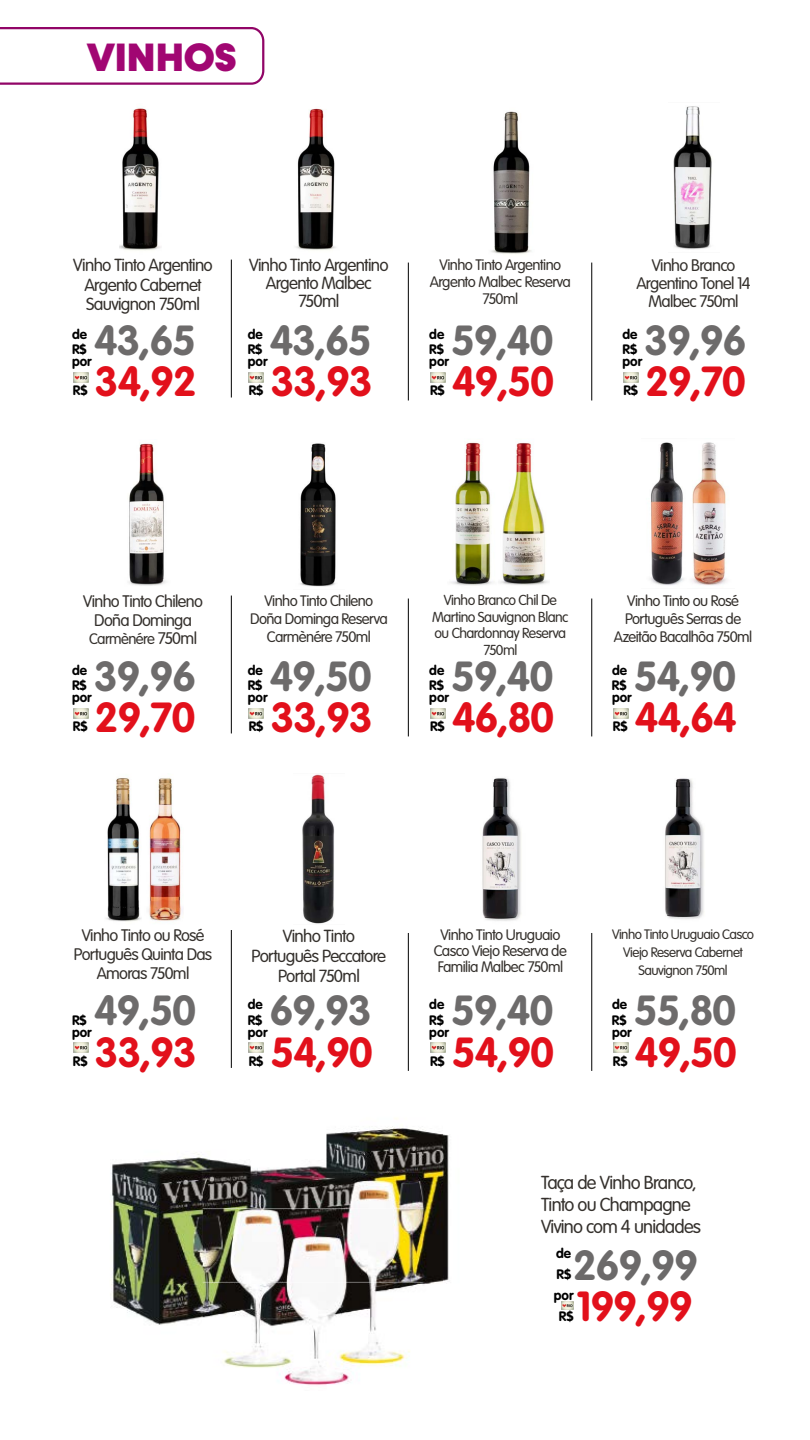
<style>
.page{position:relative;width:810px;height:1440px;background:#fff}
.page>*{position:absolute;margin:0;border:0;box-sizing:border-box;transform-origin:0 0}
.t1{font:700 41.47px "VAG Rounded Std";color:#6c6a6a}
.t2{font:700 41.47px "VAG Rounded Std";color:#e2101b}
.t3{font:700 41.4px "VAG Rounded Std";letter-spacing:-.02em;color:#6d6b6b}
.t4{font:700 41.4px "VAG Rounded Std";letter-spacing:-.02em;color:#e2101b}
.t5{font:900 39.75px "Konnect";letter-spacing:-.005em;color:#a10672}
.t6{font:300 18.52px/22.2px "VAG Rounded Std";letter-spacing:-.04em;color:#34302c}
.t7{font:300 17.25px/19.5px "VAG Rounded Std";letter-spacing:-.04em;color:#34302c;text-align:center}
.t8{font:300 16.5px/18.8px "VAG Rounded Std";letter-spacing:-.04em;color:#34302c;text-align:center}
.t9{font:300 15px/18px "VAG Rounded Std";letter-spacing:-.04em;color:#34302c;text-align:center}
.t10{font:300 14.25px/16.5px "VAG Rounded Std";letter-spacing:-.04em;color:#34302c;text-align:center}
.t11{font:700 13.5px "VAG Rounded Std";color:#000}
.t12{font:300 13.5px/18px "VAG Rounded Std";letter-spacing:-.04em;color:#34302c;text-align:center}
.s1{font-size:16.5px}
</style>
<div class="page">
<svg style="left:0;top:27px;width:264px;height:58px"></svg>
<hr style="left:231px;top:260px;width:1px;height:138px;background:#000101">
<hr style="left:231px;top:596px;width:1px;height:137px;background:#000101">
<hr style="left:231px;top:930px;width:1px;height:138px;background:#000101">
<hr style="left:408px;top:263px;width:1px;height:138px;background:#000101">
<hr style="left:408px;top:599px;width:1px;height:137px;background:#000101">
<hr style="left:408px;top:933px;width:1px;height:138px;background:#000101">
<hr style="left:591px;top:263px;width:1px;height:138px;background:#000101">
<hr style="left:591px;top:599px;width:1px;height:137px;background:#000101">
<hr style="left:591px;top:933px;width:1px;height:138px;background:#000101">
<img style="left:73px;top:373px;width:15px;height:9px">
<img style="left:73px;top:708px;width:15px;height:10px">
<img style="left:73px;top:1043px;width:15px;height:10px">
<img style="left:249px;top:373px;width:15px;height:9px">
<img style="left:249px;top:708px;width:15px;height:10px">
<img style="left:249px;top:1043px;width:15px;height:10px">
<img style="left:430px;top:373px;width:15px;height:9px">
<img style="left:430px;top:708px;width:15px;height:10px">
<img style="left:430px;top:1043px;width:15px;height:10px">
<img style="left:613px;top:708px;width:15px;height:10px">
<img style="left:613px;top:1043px;width:15px;height:10px">
<img style="left:296px;top:108px;width:40px;height:142px">
<img style="left:300px;top:443px;width:36px;height:144px">
<img style="left:128px;top:443px;width:38px;height:143px">
<img style="left:302px;top:774px;width:33px;height:150px">
<img style="left:491px;top:111px;width:40px;height:143px">
<img style="left:451px;top:442px;width:98px;height:144px">
<img style="left:482px;top:778px;width:39px;height:143px">
<img style="left:650px;top:442px;width:77px;height:144px">
<img style="left:665px;top:778px;width:39px;height:141px">
<img style="left:149px;top:778px;width:33px;height:143px">
<img style="left:106px;top:778px;width:36px;height:144px">
<img style="left:119px;top:108px;width:42px;height:142px">
<svg style="left:561px;top:1301px;width:12px;height:8px"></svg>
<div style="left:176px;top:792px;width:8px;height:27px;background:#fff"></div>
<div style="left:134px;top:792px;width:8px;height:27px;background:#fff"></div>
<img style="left:111px;top:1118px;width:338px;height:267px">
<img style="left:624px;top:372px;width:15px;height:10px">
<img style="left:673px;top:106px;width:39px;height:144px">
<h3 class="t5" style="left:87px;top:33px;width:151px">VINHOS</h3>
<p class="t7" style="left:73px;top:256px;width:141px">Vinho Tinto Argentino<br>Argento Cabernet<br>Sauvignon 750ml</p>
<p class="t7" style="left:249px;top:257px;width:141px;line-height:18px">Vinho Tinto Argentino<br>Argento Malbec<br>750ml</p>
<p class="t9" style="left:430px;top:256px;width:142px;line-height:17.2px">Vinho Tinto Argentino<br>Argento Malbec Reserva<br>750ml</p>
<h2 class="t3" style="left:94px;top:316px;width:103px">43,65</h2>
<p class="t11" style="left:72px;top:326px;width:16px">de</p>
<p class="t11" style="left:72px;top:342px;width:16px">R$</p>
<p class="t11" style="left:72px;top:353px;width:21px">por</p>
<h2 class="t4" style="left:95px;top:357px;width:103px">34,92</h2>
<p class="t11" style="left:73px;top:383px;width:16px">R$</p>
<h2 class="t3" style="left:270px;top:316px;width:103px">43,65</h2>
<p class="t11" style="left:248px;top:326px;width:16px">de</p>
<p class="t11" style="left:248px;top:342px;width:16px">R$</p>
<p class="t11" style="left:248px;top:353px;width:21px">por</p>
<h2 class="t4" style="left:271px;top:357px;width:103px">33,93</h2>
<p class="t11" style="left:249px;top:383px;width:16px">R$</p>
<h2 class="t3" style="left:451px;top:316px;width:103px">59,40</h2>
<p class="t11" style="left:429px;top:326px;width:16px">de</p>
<p class="t11" style="left:429px;top:342px;width:16px">R$</p>
<p class="t11" style="left:429px;top:353px;width:21px">por</p>
<h2 class="t4" style="left:452px;top:357px;width:103px">49,50</h2>
<p class="t11" style="left:430px;top:383px;width:16px">R$</p>
<p class="t8" style="left:637px;top:257px;width:116px;line-height:18px">Vinho Branco<br>Argentino Tonel 14<br>Malbec 750ml</p>
<p class="t11" style="left:622px;top:342px;width:16px">R$</p>
<h2 class="t3" style="left:645px;top:316px;width:103px">39,96</h2>
<p class="t11" style="left:622px;top:326px;width:16px">de</p>
<p class="t11" style="left:622px;top:353px;width:21px">por</p>
<h2 class="t4" style="left:645px;top:357px;width:102px">29,70</h2>
<p class="t11" style="left:623px;top:383px;width:16px">R$</p>
<p class="t8" style="left:83px;top:592px;width:121px">Vinho Tinto Chileno<br>Doña Dominga</p>
<p class="t9" style="left:89px;top:631px;width:109px">Carmènére <span class="s1">750ml</span></p>
<p class="t9" style="left:250px;top:592px;width:139px">Vinho Tinto Chileno<br>Doña Dominga Reserva<br>Carmènére 750ml</p>
<p class="t10" style="left:432px;top:592px;width:138px">Vinho Branco Chil De<br>Martino Sauvignon Blanc ou Chardonnay Reserva<br>750ml</p>
<p class="t9" style="left:614px;top:592px;width:140px">Vinho Tinto ou Rosé<br>Português Serras de<br>Azeitão Bacalhôa 750ml</p>
<h2 class="t3" style="left:94px;top:652px;width:103px">39,96</h2>
<p class="t11" style="left:72px;top:662px;width:16px">de</p>
<p class="t11" style="left:72px;top:678px;width:16px">R$</p>
<p class="t11" style="left:72px;top:689px;width:21px">por</p>
<h2 class="t4" style="left:95px;top:693px;width:102px">29,70</h2>
<p class="t11" style="left:73px;top:719px;width:16px">R$</p>
<h2 class="t3" style="left:270px;top:652px;width:103px">49,50</h2>
<p class="t11" style="left:248px;top:662px;width:16px">de</p>
<p class="t11" style="left:248px;top:678px;width:16px">R$</p>
<p class="t11" style="left:248px;top:689px;width:21px">por</p>
<h2 class="t4" style="left:271px;top:693px;width:103px">33,93</h2>
<p class="t11" style="left:249px;top:719px;width:16px">R$</p>
<h2 class="t3" style="left:451px;top:652px;width:103px">59,40</h2>
<p class="t11" style="left:429px;top:662px;width:16px">de</p>
<p class="t11" style="left:429px;top:678px;width:16px">R$</p>
<p class="t11" style="left:429px;top:689px;width:21px">por</p>
<h2 class="t4" style="left:452px;top:693px;width:103px">46,80</h2>
<p class="t11" style="left:430px;top:719px;width:16px">R$</p>
<h2 class="t3" style="left:634px;top:652px;width:103px">54,90</h2>
<p class="t11" style="left:612px;top:662px;width:16px">de</p>
<p class="t11" style="left:612px;top:678px;width:16px">R$</p>
<p class="t11" style="left:612px;top:689px;width:21px">por</p>
<h2 class="t4" style="left:635px;top:693px;width:103px">44,64</h2>
<p class="t11" style="left:613px;top:719px;width:16px">R$</p>
<p class="t8" style="left:74px;top:927px;width:140px">Vinho Tinto ou Rosé<br>Português Quinta Das<br>Amoras 750ml</p>
<p class="t7" style="left:252px;top:926px;width:136px;line-height:20.2px">Vinho Tinto<br>Português Peccatore<br>Portal 750ml</p>
<p class="t9" style="left:434px;top:927px;width:135px;line-height:15.8px">Vinho Tinto Uruguaio<br>Casco Viejo Reserva de<br>Familia Malbec 750ml</p>
<p class="t12" style="left:612px;top:926px;width:144px">Vinho Tinto Uruguaio Casco<br>Viejo Reserva Cabernet<br>Sauvignon 750ml</p>
<h2 class="t3" style="left:94px;top:986px;width:103px">49,50</h2>
<p class="t11" style="left:72px;top:1012px;width:16px">R$</p>
<p class="t11" style="left:72px;top:1024px;width:21px">por</p>
<h2 class="t4" style="left:95px;top:1028px;width:103px">33,93</h2>
<p class="t11" style="left:73px;top:1053px;width:16px">R$</p>
<h2 class="t3" style="left:270px;top:986px;width:103px">69,93</h2>
<p class="t11" style="left:248px;top:997px;width:16px">de</p>
<p class="t11" style="left:248px;top:1012px;width:16px">R$</p>
<p class="t11" style="left:248px;top:1024px;width:21px">por</p>
<h2 class="t4" style="left:271px;top:1028px;width:103px">54,90</h2>
<p class="t11" style="left:249px;top:1053px;width:16px">R$</p>
<h2 class="t3" style="left:451px;top:986px;width:103px">59,40</h2>
<p class="t11" style="left:429px;top:997px;width:16px">de</p>
<p class="t11" style="left:429px;top:1012px;width:16px">R$</p>
<p class="t11" style="left:429px;top:1024px;width:21px">por</p>
<h2 class="t4" style="left:452px;top:1028px;width:103px">54,90</h2>
<p class="t11" style="left:430px;top:1053px;width:16px">R$</p>
<h2 class="t3" style="left:634px;top:986px;width:103px">55,80</h2>
<p class="t11" style="left:612px;top:997px;width:16px">de</p>
<p class="t11" style="left:612px;top:1012px;width:16px">R$</p>
<p class="t11" style="left:612px;top:1024px;width:21px">por</p>
<h2 class="t4" style="left:635px;top:1028px;width:103px">49,50</h2>
<p class="t11" style="left:613px;top:1053px;width:16px">R$</p>
<p class="t6" style="left:541px;top:1172px;width:162px">Taça de Vinho Branco,<br>Tinto ou Champagne<br>Vivino com 4 unidades</p>
<p class="t11" style="left:557px;top:1266px;width:16px">R$</p>
<p class="t11" style="left:556px;top:1246px;width:17px">de</p>
<h1 class="t1" style="left:573px;top:1241px;width:126px">269,99</h1>
<h1 class="t2" style="left:576px;top:1282px;width:118px">199,99</h1>
<p class="t11" style="left:554px;top:1287px;width:21px">por</p>
<p class="t11" style="left:559px;top:1308px;width:16px">R$</p>
</div>
